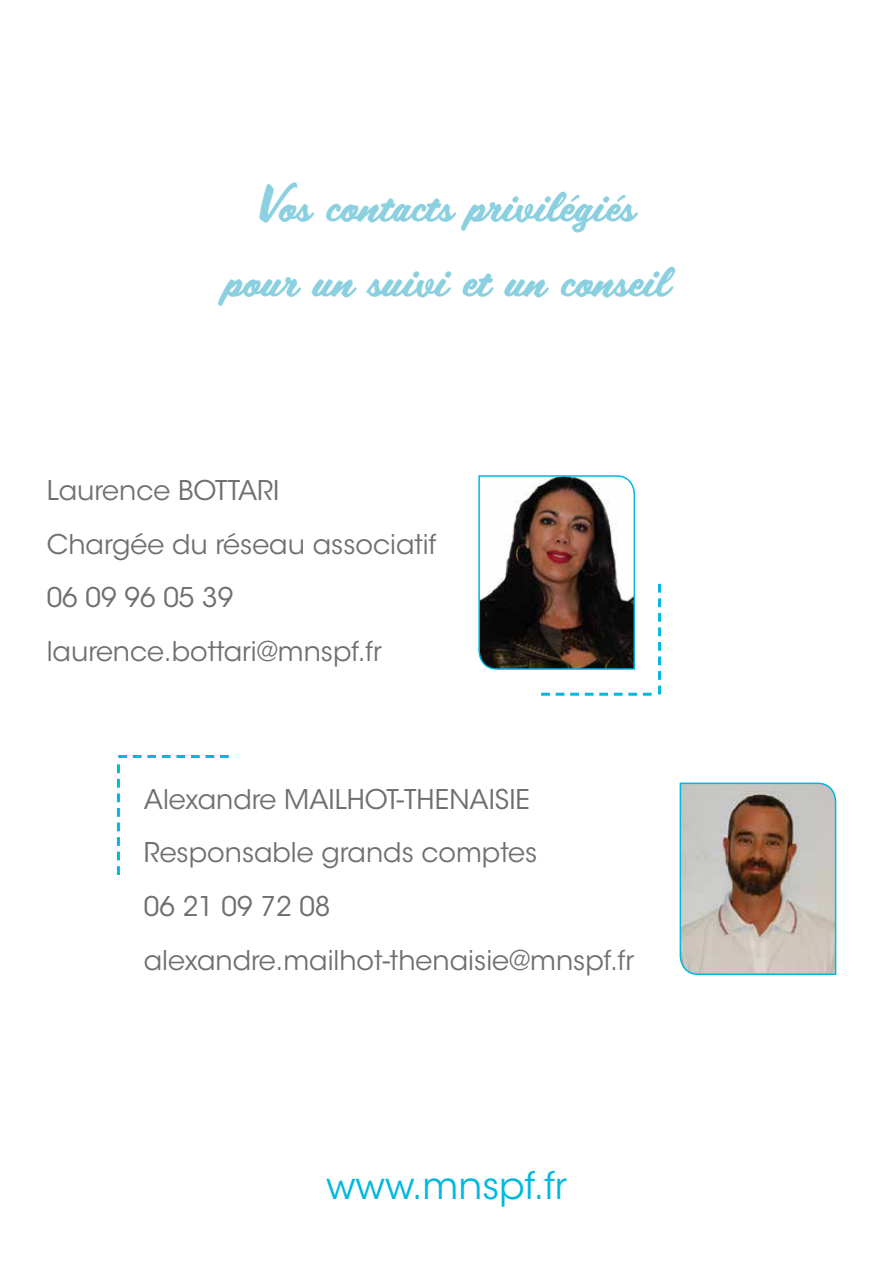
<style>
.page{position:relative;width:893px;height:1263px;background:#fff}
.page>*{position:absolute;margin:0;border:0;box-sizing:border-box;transform-origin:0 0}
.t1{font:45px/75.3px "Scriptorama JF Tradeshow";color:#8bd0e0;text-align:center}
.t2{font:37.5px "ITC Avant Garde Std";color:#00b8e0}
.t3{font:27px/53.7px "ITC Avant Garde Std";color:#706f6f}
</style>
<div class="page">
<svg style="left:478px;top:475px;width:158px;height:195px"></svg>
<svg style="left:541px;top:693px;width:111px;height:3px"></svg>
<svg style="left:658px;top:584px;width:3px;height:110px"></svg>
<svg style="left:679px;top:782px;width:158px;height:193px;background:#afa79e"></svg>
<svg style="left:117px;top:764px;width:3px;height:111px"></svg>
<svg style="left:118px;top:755px;width:111px;height:3px"></svg>
<h1 class="t1" style="left:224px;top:166px;width:446px">Vos contacts privilégiés pour un suivi et un conseil</h1>
<p class="t3" style="left:47px;top:464px;width:391px">Laurence BOTTARI<br>Chargée du réseau associatif<br>06 09 96 05 39 laurence.bottari@mnspf.fr</p>
<p class="t3" style="left:144px;top:772px;width:492px">Alexandre MAILHOT-THENAISIE<br>Responsable grands comptes<br>06 21 09 72 08 alexandre.mailhot-thenaisie@mnspf.fr</p>
<h2 class="t2" style="left:326px;top:1163px;width:242px">www.mnspf.fr</h2>
</div>
